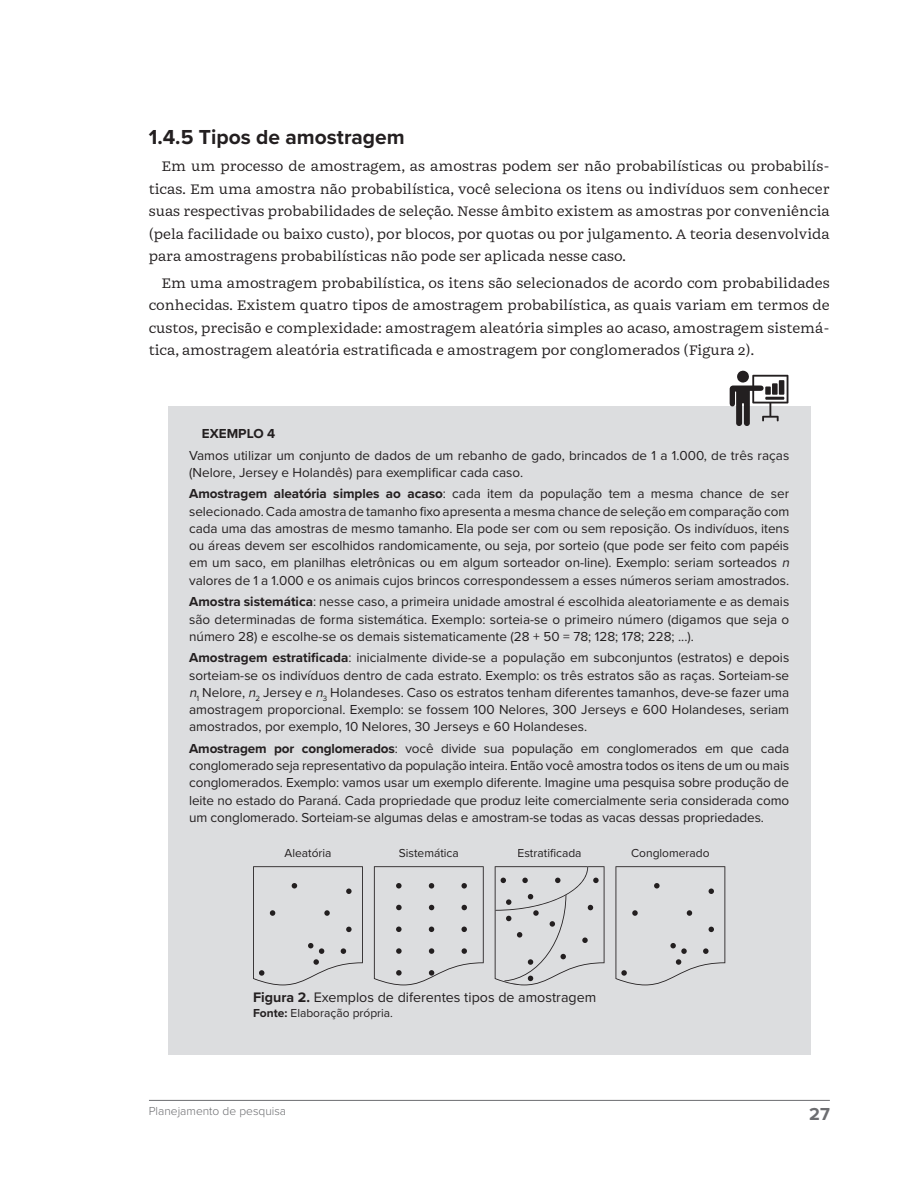
<style>
.page{position:relative;width:915px;height:1183px;background:#fff}
.page>*{position:absolute;margin:0;border:0;box-sizing:border-box;transform-origin:0 0}
.t1{font:700 21px "Proxima Nova";color:#231f20}
.t2{font:700 18px "Proxima Nova";color:#6c6d70}
.t3{font:15px/22.5px "Mala";color:#231f20;text-align:justify}
.t4{font:14.25px "Proxima Nova";color:#231f20}
.t5{font:13.5px/17.2px "Proxima Nova";letter-spacing:-.005em;color:#231f20;text-align:justify}
.t6{font:700 13.5px "Proxima Nova";color:#231f20}
.t7{font:12px "Proxima Nova";color:#231f20}
.t8{font:300 12px "Proxima Nova";color:#6c6d70}
.s1{font-weight:700}
.s2{font-style:italic}
</style>
<div class="page">
<hr style="left:149px;top:1099px;width:680px;height:1px;background:#6c6d70">
<div style="left:168px;top:406px;width:642px;height:648px;background:#dcdddf"></div>
<svg style="left:253px;top:866px;width:110px;height:119px"></svg>
<svg style="left:374px;top:866px;width:109px;height:119px"></svg>
<svg style="left:494px;top:866px;width:110px;height:119px"></svg>
<svg style="left:615px;top:866px;width:110px;height:119px"></svg>
<svg style="left:729px;top:370px;width:59px;height:56px"></svg>
<div style="left:765px;top:386px;width:5px;height:8px;background:#231f20"></div>
<div style="left:771px;top:383px;width:6px;height:11px;background:#231f20"></div>
<div style="left:778px;top:380px;width:6px;height:14px;background:#231f20"></div>
<hr style="left:765px;top:396px;width:19px;height:3px;background:#231f20">
<h1 class="t1" style="left:149px;top:121px;width:257px">1.4.5 Tipos de amostragem</h1>
<p class="t3" style="left:149px;top:154px;width:682px;text-indent:13px">Em um processo de amostragem, as amostras podem ser não probabilísticas ou probabilís&shy;ticas. Em uma amostra não probabilística, você seleciona os itens ou indivíduos sem conhecer suas respectivas probabilidades de seleção. Nesse âmbito existem as amostras por conveniência (pela facilidade ou baixo custo), por blocos, por quotas ou por julgamento. A teoria desenvolvida para amostragens probabilísticas não pode ser aplicada nesse caso.</p>
<p class="t3" style="left:149px;top:271px;width:682px;text-indent:13px">Em uma amostragem probabilística, os itens são selecionados de acordo com probabilidades conhecidas. Existem quatro tipos de amostragem probabilística, as quais variam em termos de custos, precisão e complexidade: amostragem aleatória simples ao acaso, amostragem sistemá&shy;tica, amostragem aleatória estratificada e amostragem por conglomerados (Figura 2).</p>
<p class="t6" style="left:202px;top:423px;width:75px">EXEMPLO 4</p>
<p class="t5" style="left:189px;top:446px;width:601px">Vamos utilizar um conjunto de dados de um rebanho de gado, brincados de 1 a 1.000, de três raças (Nelore, Jersey e Holandês) para exemplificar cada caso.</p>
<p class="t5" style="left:189px;top:484px;width:604px;text-align:left"><span class="s1">Amostragem aleatória simples ao acaso</span>: cada item da população tem a mesma chance de ser selecionado. Cada amostra de tamanho fixo apresenta a mesma chance de seleção em comparação com cada uma das amostras de mesmo tamanho. Ela pode ser com ou sem reposição. Os indivíduos, itens ou áreas devem ser escolhidos randomicamente, ou seja, por sorteio (que pode ser feito com papéis em um saco, em planilhas eletrônicas ou em algum sorteador on-line). Exemplo: seriam sorteados <span class="s2">n </span>valores de 1 a 1.000 e os animais cujos brincos correspondessem a esses números seriam amostrados.</p>
<p class="t5" style="left:189px;top:592px;width:601px"><span class="s1">Amostra sistemática</span>: nesse caso, a primeira unidade amostral é escolhida aleatoriamente e as demais são determinadas de forma sistemática. Exemplo: sorteia-se o primeiro número (digamos que seja o número 28) e escolhe-se os demais sistematicamente (28 + 50 = 78; 128; 178; 228; ...).</p>
<p class="t5" style="left:189px;top:648px;width:601px"><span class="s1">Amostragem estratificada</span>: inicialmente divide-se a população em subconjuntos (estratos) e depois sorteiam-se os indivíduos dentro de cada estrato. Exemplo: os três estratos são as raças. Sorteiam-se <span class="s2">n</span><sub>1</sub> Nelore, <span class="s2">n</span><sub>2</sub> Jersey e <span class="s2">n</span><sub>3</sub> Holandeses. Caso os estratos tenham diferentes tamanhos, deve-se fazer uma amostragem proporcional. Exemplo: se fossem 100 Nelores, 300 Jerseys e 600 Holandeses, seriam amostrados, por exemplo, 10 Nelores, 30 Jerseys e 60 Holandeses.</p>
<p class="t5" style="left:189px;top:739px;width:601px"><span class="s1">Amostragem por conglomerados</span>: você divide sua população em conglomerados em que cada conglomerado seja representativo da população inteira. Então você amostra todos os itens de um ou mais conglomerados. Exemplo: vamos usar um exemplo diferente. Imagine uma pesquisa sobre produção de leite no estado do Paraná. Cada propriedade que produz leite comercialmente seria considerada como um conglomerado. Sorteiam-se algumas delas e amostram-se todas as vacas dessas propriedades.</p>
<p class="t7" style="left:284px;top:843px;width:49px">Aleatória</p>
<p class="t7" style="left:398px;top:843px;width:62px">Sistemática</p>
<p class="t7" style="left:517px;top:843px;width:66px">Estratificada</p>
<p class="t7" style="left:631px;top:843px;width:80px">Conglomerado</p>
<p class="t4" style="left:253px;top:986px;width:344px"><span class="s1">Figura 2.</span> Exemplos de diferentes tipos de amostragem</p>
<p class="t7" style="left:253px;top:1003px;width:141px"><span class="s1">Fonte:</span> Elaboração própria.</p>
<p class="t8" style="left:149px;top:1101px;width:139px">Planejamento de pesquisa</p>
<h2 class="t2" style="left:809px;top:1100px;width:22px">27</h2>
</div>
